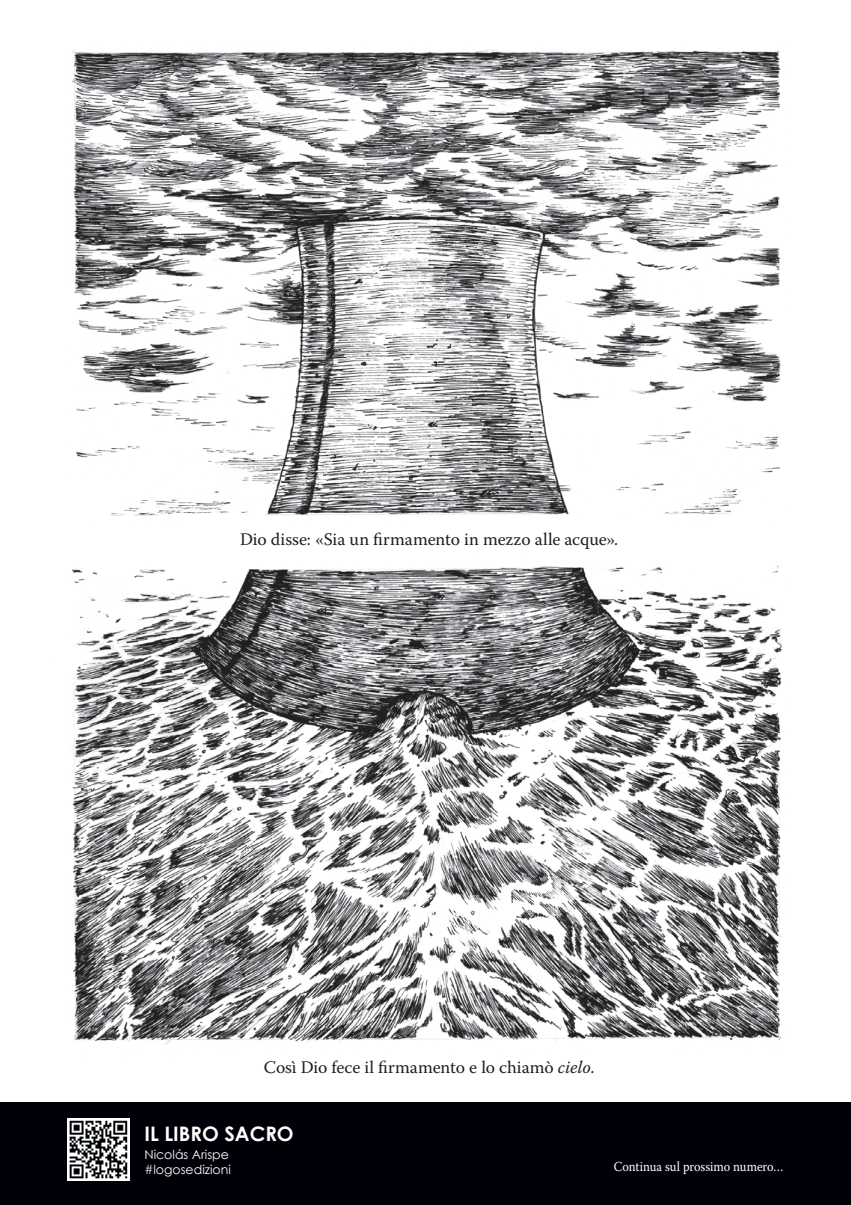
<style>
.page{position:relative;width:851px;height:1205px;background:#fff}
.page>*{position:absolute;margin:0;border:0;box-sizing:border-box;transform-origin:0 0}
.t1{font:700 20px "Century Gothic";color:#fff}
.t2{font:17.62px "Warnock Pro";letter-spacing:-.005em;color:#231f20}
.t3{font:13.75px "Warnock Pro";letter-spacing:-.005em;color:#fff;scale:.9 1}
.t4{font:12.5px/15px "Century Gothic";color:#fff}
.s1{font-style:italic}
</style>
<div class="page">
<img style="left:0;top:565px;width:845px;height:538px">
<hr style="left:850px;top:0;width:1px;height:856px;background:#1c3457">
<div style="left:0;top:1103px;width:850px;height:102px;background:#000008"></div>
<div style="left:67px;top:1118px;width:62px;height:63px;background:#fff"></div>
<img style="left:69px;top:1120px;width:59px;height:59px">
<img style="left:72px;top:49px;width:709px;height:467px">
<p class="t2" style="left:240px;top:529px;width:379px">Dio disse: «Sia un firmamento in mezzo alle acque».</p>
<p class="t2" style="left:264px;top:1057px;width:332px">Così Dio fece il firmamento e lo chiamò <span class="s1">cielo</span>.</p>
<p class="t1" style="left:144px;top:1121px;width:151px">IL LIBRO SACRO</p>
<p class="t4" style="left:144px;top:1146px;width:88px">Nicolás Arispe #logosedizioni</p>
<p class="t3" style="left:613px;top:1158px;width:190px">Continua sul prossimo numero…</p>
</div>
